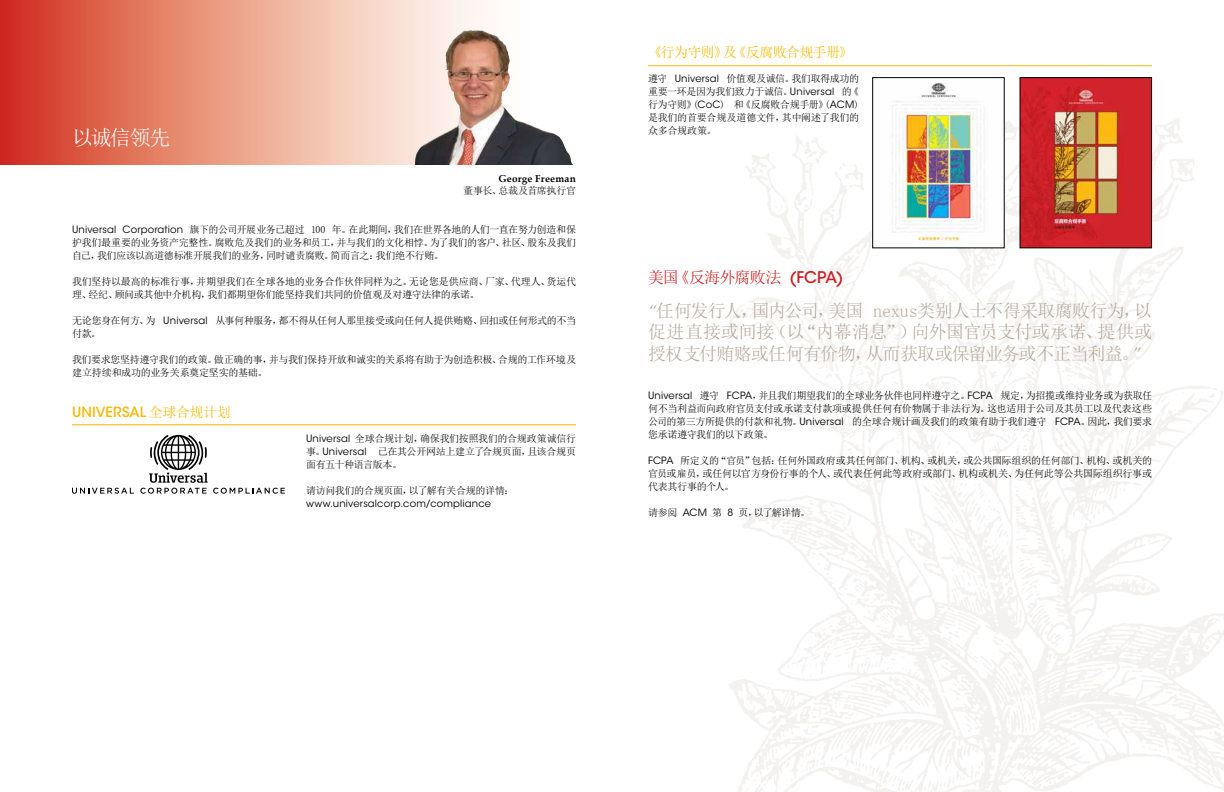
<style>
.page{position:relative;width:1224px;height:792px;background:#fff}
.page>*{position:absolute;margin:0;border:0;box-sizing:border-box;transform-origin:0 0}
.t1{font:21px "Sim Sun";letter-spacing:-.08em;color:#fff}
.t2{font:18px/21.6px "Sim Sun";letter-spacing:-.035em;color:#b7aa9e;text-align:justify}
.t3{font:16px "Sim Sun";letter-spacing:-.045em;color:#cf1f20}
.t4{font:14px "Sim Sun";letter-spacing:-.04em;color:#fab700}
.t5{font:500 14px "ITC Avant Garde Std";letter-spacing:.01em;color:#fab700}
.t6{font:10px/13px "Sim Sun";letter-spacing:-.03em;color:#000;text-align:justify}
.t7{font:10px "ITC Avant Garde Std";letter-spacing:.015em;color:#000}
.t8{font:700 10px "Palatino Linotype";letter-spacing:.02em;color:#000}
.s1{font-family:"ITC Avant Garde Std"}
.s2{font-family:"Sim Sun";font-weight:400}
.s3{font-family:"ITC Avant Garde Std";font-weight:500}
.s4{font-family:"Palatino Linotype";font-style:italic}
</style>
<div class="page">
<svg style="left:0;top:0;width:482px;height:165px;background:#e8947f"></svg>
<img style="left:415px;top:30px;width:158px;height:135px">
<img style="left:889px;top:82px;width:99px;height:164px">
<div style="left:872px;top:77px;width:133px;height:171px;border:1px solid #000"></div>
<img style="left:1022px;top:79px;width:128px;height:167px">
<div style="left:1020px;top:77px;width:132px;height:171px;border:1px solid #000"></div>
<hr style="left:72px;top:424px;width:504px;height:1px;background:#fab700">
<hr style="left:648px;top:65px;width:504px;height:1px;background:#fab700">
<svg style="left:72px;top:488px;width:62px;height:6px"></svg>
<svg style="left:140px;top:435px;width:145px;height:59px"></svg>
<h1 class="t1" style="left:72px;top:127px;width:100px">以诚信领先</h1>
<p class="t8" style="left:498px;top:171px;width:79px">George Freeman</p>
<p class="t6" style="left:463px;top:183px;width:114px">董事长、总裁及首席执行官</p>
<p class="t6" style="left:72px;top:223px;width:506px"><span class="s1">Universal Corporation</span> 旗下的公司开展业务已超过 100 年。在此期间，我们在世界各地的人们一直在努力创造和保护我们最重要的业务资产完整性。腐败危及我们的业务和员工，并与我们的文化相悖。为了我们的客户、社区、股东及我们自己，我们应该以高道德标准开展我们的业务，同时谴责腐败。简而言之：我们绝不行贿。</p>
<p class="t6" style="left:72px;top:275px;width:505px">我们坚持以最高的标准行事，并期望我们在全球各地的业务合作伙伴同样为之。无论您是供应商、厂家、代理人、货运代理、经纪、顾问或其他中介机构，我们都期望你们能坚持我们共同的价值观及对遵守法律的承诺。</p>
<p class="t6" style="left:72px;top:314px;width:506px">无论您身在何方、为 <span class="s1">Universal</span> 从事何种服务，都不得从任何人那里接受或向任何人提供贿赂、回扣或任何形式的不当付款。</p>
<p class="t6" style="left:72px;top:353px;width:505px">我们要求您坚持遵守我们的政策。做正确的事，并与我们保持开放和诚实的关系将有助于为创造积极、合规的工作环境及建立持续和成功的业务关系奠定坚实的基础。</p>
<h3 class="t5" style="left:72px;top:404px;width:160px">UNIVERSAL <span class="s2">全球合规计划</span></h3>
<p class="t6" style="left:306px;top:432px;width:272px"><span class="s1">Universal</span> 全球合规计划，确保我们按照我们的合规政策诚信行事。<span class="s1">Universal</span> 已在其公开网站上建立了合规页面，且该合规页面有五十种语言版本。</p>
<p class="t6" style="left:306px;top:484px;width:210px">请访问我们的合规页面，以了解有关合规的详情：</p>
<p class="t7" style="left:306px;top:498px;width:187px">www.universalcorp.com/compliance</p>
<h3 class="t4" style="left:648px;top:45px;width:206px">《行为守则》及《反腐败合规手册》</h3>
<p class="t6" style="left:648px;top:72px;width:213px">遵守 <span class="s1">Universal</span> 价值观及诚信。我们取得成功的重要一环是因为我们致力于诚信。<span class="s1">Universal</span> 的《行为守则》(<span class="s1">CoC</span>) 和《反腐败合规手册》(<span class="s1">ACM</span>)是我们的首要合规及道德文件，其中阐述了我们的众多合规政策。</p>
<h3 class="t3" style="left:648px;top:269px;width:197px">美国《反海外腐败法 <span class="s3">(FCPA)</span></h3>
<h2 class="t2" style="left:648px;top:299px;width:506px"><span class="s4">“</span>任何发行人，国内公司，美国 nexus类别人士不得采取腐败行为，以促进直接或间接（以“内幕消息”）向外国官员支付或承诺、提供或授权支付贿赂或任何有价物，从而获取或保留业务或不正当利益。<span class="s4">”</span></h2>
<p class="t6" style="left:648px;top:389px;width:506px"><span class="s1">Universal</span> 遵守 <span class="s1">FCPA</span>，并且我们期望我们的全球业务伙伴也同样遵守之。<span class="s1">FCPA</span> 规定，为招揽或维持业务或为获取任何不当利益而向政府官员支付或承诺支付款项或提供任何有价物属于非法行为。这也适用于公司及其员工以及代表这些公司的第三方所提供的付款和礼物。<span class="s1">Universal</span> 的全球合规计画及我们的政策有助于我们遵守 <span class="s1">FCPA</span>。因此，我们要求您承诺遵守我们的以下政策。</p>
<p class="t6" style="left:648px;top:454px;width:506px"><span class="s1">FCPA</span> 所定义的“官员”包括：任何外国政府或其任何部门、机构、或机关，或公共国际组织的任何部门、机构、或机关的官员或雇员，或任何以官方身份行事的个人、或代表任何此等政府或部门、机构或机关、为任何此等公共国际组织行事或代表其行事的个人。</p>
<p class="t6" style="left:648px;top:506px;width:164px">请参阅 <span class="s1">ACM</span> 第 <span class="s1">8</span> 页，以了解详情。</p>
</div>
